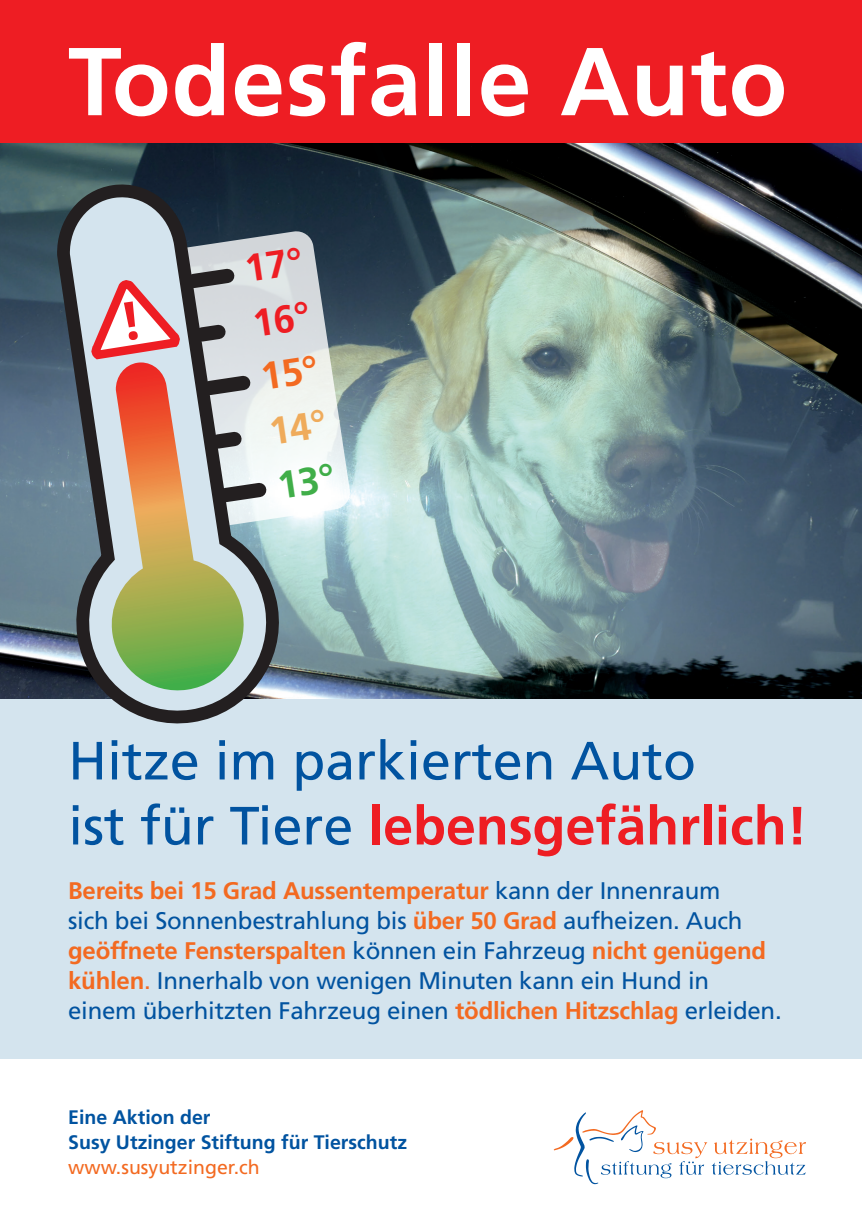
<style>
.page{position:relative;width:862px;height:1214px;background:#fff}
.page>*{position:absolute;margin:0;border:0;box-sizing:border-box;transform-origin:0 0}
.t1{font:700 96.2px "Frutiger";letter-spacing:.01em;color:#fff}
.t2{font:53.8px/65px "Frutiger";color:#0153a0}
.t3{font:24px/30px "Frutiger";letter-spacing:-.01em;color:#0153a0}
.t4{font:700 19.6px/25.2px "Frutiger";color:#0153a0}
.t5{font:19.6px "Frutiger";color:#f36a21}
.s1{font-weight:700;color:#ee1d23}
.s2{font-weight:700;color:#f36a21}
.s3{color:#f36a21}
</style>
<div class="page">
<img style="left:0;top:142px;width:862px;height:556px">
<div style="left:0;top:0;width:862px;height:142px;background:#ee1d23"></div>
<div style="left:0;top:698px;width:862px;height:360px;background:#d4e4ee"></div>
<svg style="left:554px;top:1110px;width:252px;height:73px"></svg>
<svg style="left:279px;top:230px;width:72px;height:297px"></svg>
<svg style="left:51px;top:185px;width:228px;height:538px;background:#6a7883"></svg>
<svg style="left:108px;top:457px;width:140px;height:238px;background:#adb784"></svg>
<svg style="left:210px;top:463px;width:123px;height:48px"></svg>
<svg style="left:86px;top:247px;width:238px;height:210px;background:#cab9ba"></svg>
<h1 class="t1" style="left:68px;top:25px;width:721px">Todesfalle Auto</h1>
<h2 class="t2" style="left:68px;top:727px;width:741px">Hitze im parkierten Auto<br>ist für Tiere <span class="s1">lebensgefährlich!</span></h2>
<p class="t3" style="left:68px;top:875px;width:715px"><span class="s2">Bereits bei 15 Grad Aussentemperatur</span> kann der Innenraum<br>sich bei Sonnenbestrahlung bis <span class="s2">über 50 Grad</span> aufheizen. Auch <span class="s2">geöffnete Fensterspalten</span> können ein Fahrzeug <span class="s2">nicht genügend kühlen</span><span class="s3">.</span> Innerhalb von wenigen Minuten kann ein Hund in einem überhitzten Fahrzeug einen <span class="s2">tödlichen Hitzschlag</span> erleiden.</p>
<p class="t4" style="left:68px;top:1103px;width:340px">Eine Aktion der<br>Susy Utzinger Stiftung für Tierschutz</p>
<p class="t5" style="left:68px;top:1155px;width:193px">www.susyutzinger.ch</p>
</div>
